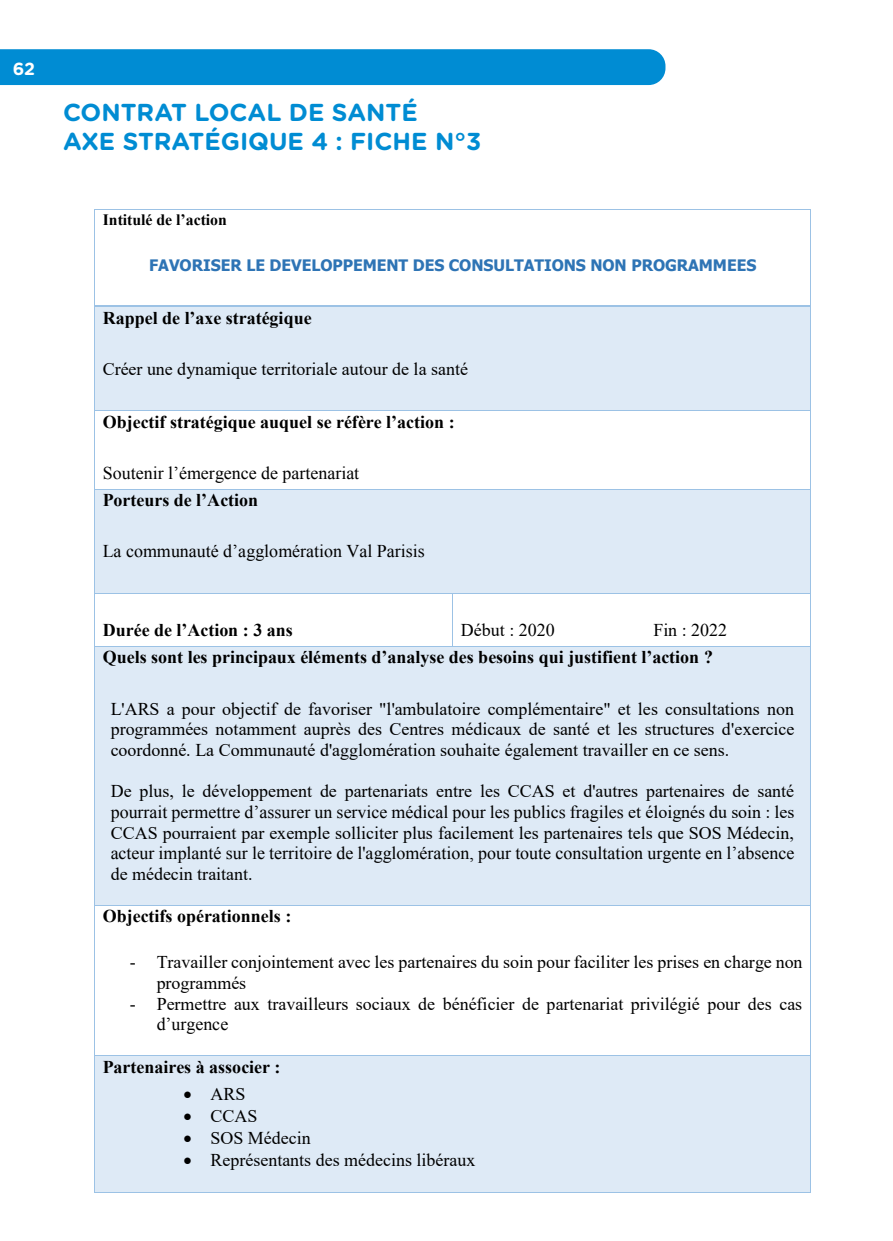
<style>
.page{position:relative;width:893px;height:1241px;background:#fff}
.page>*{position:absolute;margin:0;border:0;box-sizing:border-box;transform-origin:0 0}
.t1{font:700 24.5px "Gotham Rounded";color:#008cd3}
.t2{font:18.03px/20.7px "Times New Roman";color:#000}
.t3{font:700 18.03px/27.7px "Times New Roman";color:#000}
.t4{font:700 17.5px "Gotham Rounded";color:#fff}
.t5{font:700 15.75px "Tahoma";letter-spacing:-.005em;color:#2e74b5}
.t6{font:700 15.75px "Times New Roman";color:#000}
.s1{font-weight:700}
.s2{font-weight:400}
</style>
<div class="page">
<hr style="left:95px;top:209px;width:715px;height:1px;background:#9cc2e5">
<hr style="left:94px;top:210px;width:1px;height:95px;background:#9cc2e5">
<hr style="left:810px;top:210px;width:1px;height:95px;background:#9cc2e5">
<div style="left:95px;top:307px;width:716px;height:103px;background:#deeaf6"></div>
<hr style="left:95px;top:305px;width:715px;height:2px;background:#9cc2e5">
<hr style="left:94px;top:307px;width:1px;height:103px;background:#9cc2e5">
<hr style="left:810px;top:307px;width:1px;height:103px;background:#9cc2e5">
<hr style="left:95px;top:410px;width:715px;height:1px;background:#9cc2e5">
<hr style="left:94px;top:411px;width:1px;height:77px;background:#9cc2e5">
<hr style="left:810px;top:411px;width:1px;height:77px;background:#9cc2e5">
<div style="left:95px;top:489px;width:716px;height:103px;background:#deeaf6"></div>
<hr style="left:95px;top:488px;width:715px;height:1px;background:#9cc2e5">
<hr style="left:94px;top:489px;width:1px;height:103px;background:#9cc2e5">
<hr style="left:810px;top:489px;width:1px;height:103px;background:#9cc2e5">
<hr style="left:95px;top:592px;width:357px;height:1px;background:#9cc2e5">
<hr style="left:453px;top:592px;width:357px;height:1px;background:#9cc2e5">
<hr style="left:94px;top:593px;width:1px;height:53px;background:#9cc2e5">
<hr style="left:452px;top:593px;width:1px;height:53px;background:#9cc2e5">
<hr style="left:810px;top:593px;width:1px;height:53px;background:#9cc2e5">
<div style="left:95px;top:646px;width:716px;height:258px;background:#deeaf6"></div>
<hr style="left:95px;top:646px;width:357px;height:1px;background:#9cc2e5">
<hr style="left:453px;top:646px;width:357px;height:1px;background:#9cc2e5">
<hr style="left:94px;top:646px;width:1px;height:258px;background:#9cc2e5">
<hr style="left:810px;top:646px;width:1px;height:258px;background:#9cc2e5">
<hr style="left:95px;top:904px;width:715px;height:1px;background:#9cc2e5">
<hr style="left:94px;top:905px;width:1px;height:150px;background:#9cc2e5">
<hr style="left:810px;top:905px;width:1px;height:150px;background:#9cc2e5">
<div style="left:95px;top:1056px;width:716px;height:135px;background:#deeaf6"></div>
<hr style="left:95px;top:1055px;width:715px;height:1px;background:#9cc2e5">
<hr style="left:94px;top:1056px;width:1px;height:135px;background:#9cc2e5">
<hr style="left:95px;top:1191px;width:715px;height:1px;background:#9cc2e5">
<hr style="left:810px;top:1056px;width:1px;height:135px;background:#9cc2e5">
<div style="left:0;top:49px;width:665px;height:36px;background:#008cd3"></div>
<p class="t4" style="left:13px;top:56px;width:24px">62</p>
<p class="t1" style="left:63px;top:94px;width:356px">CONTRAT LOCAL DE SANTÉ</p>
<p class="t1" style="left:63px;top:124px;width:420px">AXE STRATÉGIQUE 4 : FICHE N°3</p>
<p class="t6" style="left:103px;top:208px;width:126px">Intitulé de l’action</p>
<p class="t5" style="left:149px;top:254px;width:609px">FAVORISER LE DEVELOPPEMENT DES CONSULTATIONS NON PROGRAMMEES</p>
<p class="t3" style="left:103px;top:303px;width:210px">Rappel de l’axe stratégique</p>
<p class="t2" style="left:103px;top:358px;width:367px">Créer une dynamique territoriale autour de la santé</p>
<p class="t3" style="left:103px;top:407px;width:354px">Objectif stratégique auquel se réfère l’action :</p>
<p class="t2" style="left:103px;top:459px;width:258px;line-height:26.9px">Soutenir l’émergence de partenariat<br><span class="s1">Porteurs de l’Action</span></p>
<p class="t2" style="left:103px;top:540px;width:323px">La communauté d’agglomération Val Parisis</p>
<p class="t3" style="left:103px;top:615px;width:191px">Durée de l’Action : 3 ans</p>
<p class="t2" style="left:461px;top:618px;width:95px">Début : 2020</p>
<p class="t3" style="left:103px;top:615px;width:626px;text-indent:551px"><span class="s2">Fin : 2022<br></span>Quels sont les principaux éléments d’analyse des besoins qui justifient l’action ?</p>
<p class="t2" style="left:111px;top:697px;width:685px;text-align:justify">L'ARS a pour objectif de favoriser "l'ambulatoire complémentaire" et les consultations non programmées notamment auprès des Centres médicaux de santé et les structures d'exercice coordonné. La Communauté d'agglomération souhaite également travailler en ce sens.</p>
<p class="t2" style="left:111px;top:780px;width:685px;text-align:justify">De plus, le développement de partenariats entre les CCAS et d'autres partenaires de santé pourrait permettre d’assurer un service médical pour les publics fragiles et éloignés du soin : les CCAS pourraient par exemple solliciter plus facilement les partenaires tels que SOS Médecin, acteur implanté sur le territoire de l'agglomération, pour toute consultation urgente en l’absence de médecin traitant.</p>
<p class="t3" style="left:103px;top:901px;width:190px">Objectifs opérationnels :</p>
<p class="t2" style="left:157px;top:951px;width:647px;text-indent:-27px">- Travailler conjointement avec les partenaires du soin pour faciliter les prises en charge non programmés</p>
<p class="t2" style="left:157px;top:992px;width:647px;text-indent:-27px">- Permettre aux travailleurs sociaux de bénéficier de partenariat privilégié pour des cas d’urgence</p>
<p class="t3" style="left:103px;top:1052px;width:179px">Partenaires à associer :</p>
<p class="t2" style="left:184px;top:1082px;width:63px">• ARS</p>
<p class="t2" style="left:184px;top:1104px;width:75px">• CCAS</p>
<p class="t2" style="left:184px;top:1126px;width:129px">• SOS Médecin</p>
<p class="t2" style="left:184px;top:1148px;width:293px">• Représentants des médecins libéraux</p>
</div>
